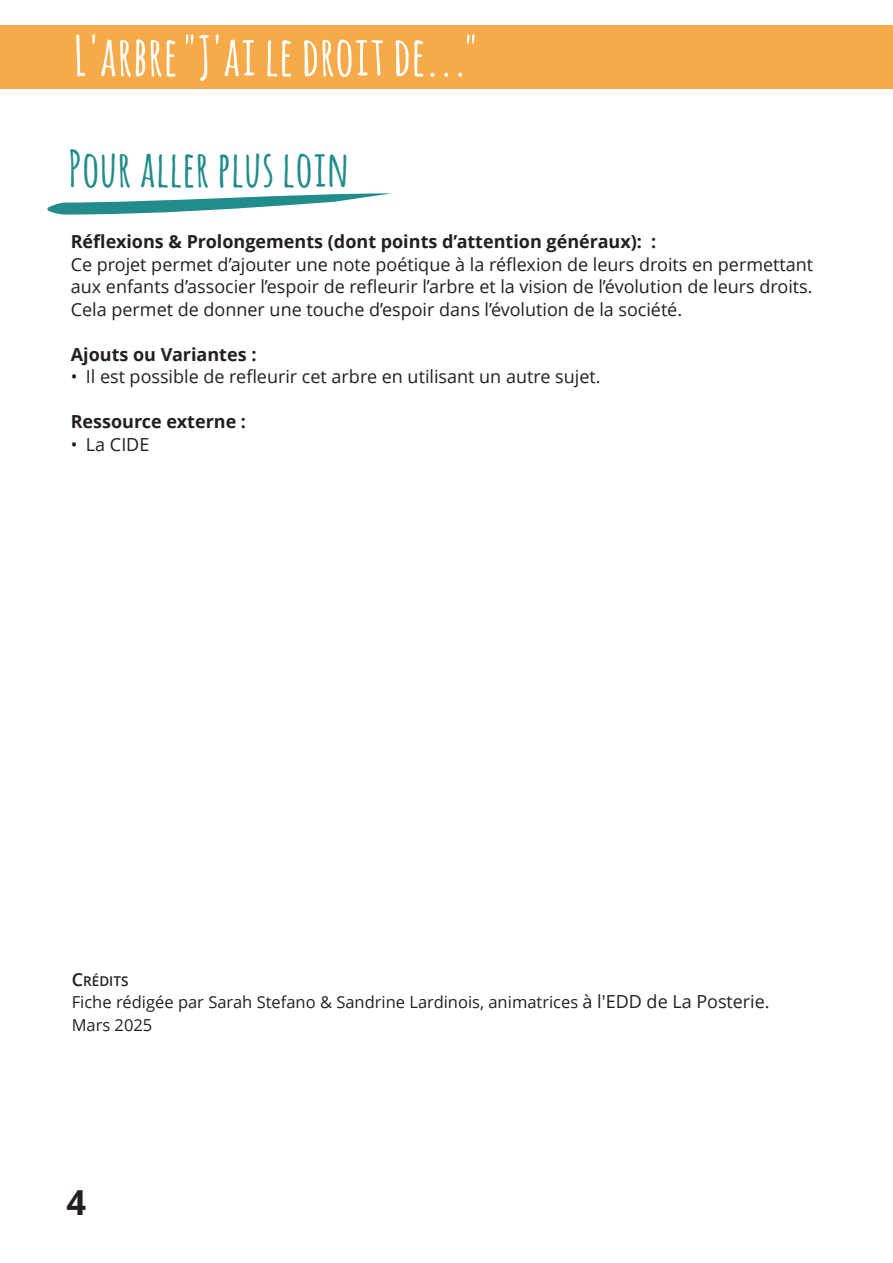
<style>
.page{position:relative;width:893px;height:1263px;background:#fff}
.page>*{position:absolute;margin:0;border:0;box-sizing:border-box;transform-origin:0 0}
.t1{font:700 54px "Amatic";letter-spacing:.04em;color:#fff}
.t2{font:700 49.5px "Amatic";letter-spacing:.04em;color:#218c8b}
.t3{font:700 34.5px "Open Sans";color:#231f20}
.t4{font:18px/22.5px "Open Sans";color:#231f20;text-align:justify}
.t5{font:700 18px "Open Sans";color:#231f20}
.t6{font:16.5px/22.5px "Open Sans";color:#231f20}
.t7{font:600 13.5px "Open Sans";color:#231f20}
.s1{font-size:18px}
</style>
<div class="page">
<div style="left:0;top:26px;width:893px;height:63px;background:#f7aa49"></div>
<svg style="left:47px;top:193px;width:345px;height:22px"></svg>
<h1 class="t1" style="left:75px;top:26px;width:404px">L'arbre "J'ai le droit de..."</h1>
<h2 class="t2" style="left:69px;top:141px;width:280px">Pour aller plus loin</h2>
<p class="t5" style="left:71px;top:229px;width:587px">Réflexions &amp; Prolongements (dont points d’attention généraux): :</p>
<p class="t4" style="left:71px;top:252px;width:744px">Ce projet permet d’ajouter une note poétique à la réflexion de leurs droits en permettant aux enfants d’associer l’espoir de refleurir l’arbre et la vision de l’évolution de leurs droits.<br>Cela permet de donner une touche d’espoir dans l’évolution de la société.</p>
<p class="t5" style="left:71px;top:342px;width:187px">Ajouts ou Variantes :</p>
<p class="t4" style="left:71px;top:365px;width:531px">• Il est possible de refleurir cet arbre en utilisant un autre sujet.</p>
<p class="t5" style="left:71px;top:409px;width:177px">Ressource externe :</p>
<p class="t4" style="left:71px;top:432px;width:80px">• La CIDE</p>
<p class="t7" style="left:72px;top:971px;width:58px"><span class="s1">C</span>RÉDITS</p>
<p class="t6" style="left:72px;top:990px;width:699px">Fiche rédigée par Sarah Stefano &amp; Sandrine Lardinois, animatrices <span class="s1">à l'EDD de La Posterie.<br></span>Mars 2025</p>
<h3 class="t3" style="left:67px;top:1178px;width:21px">4</h3>
</div>
